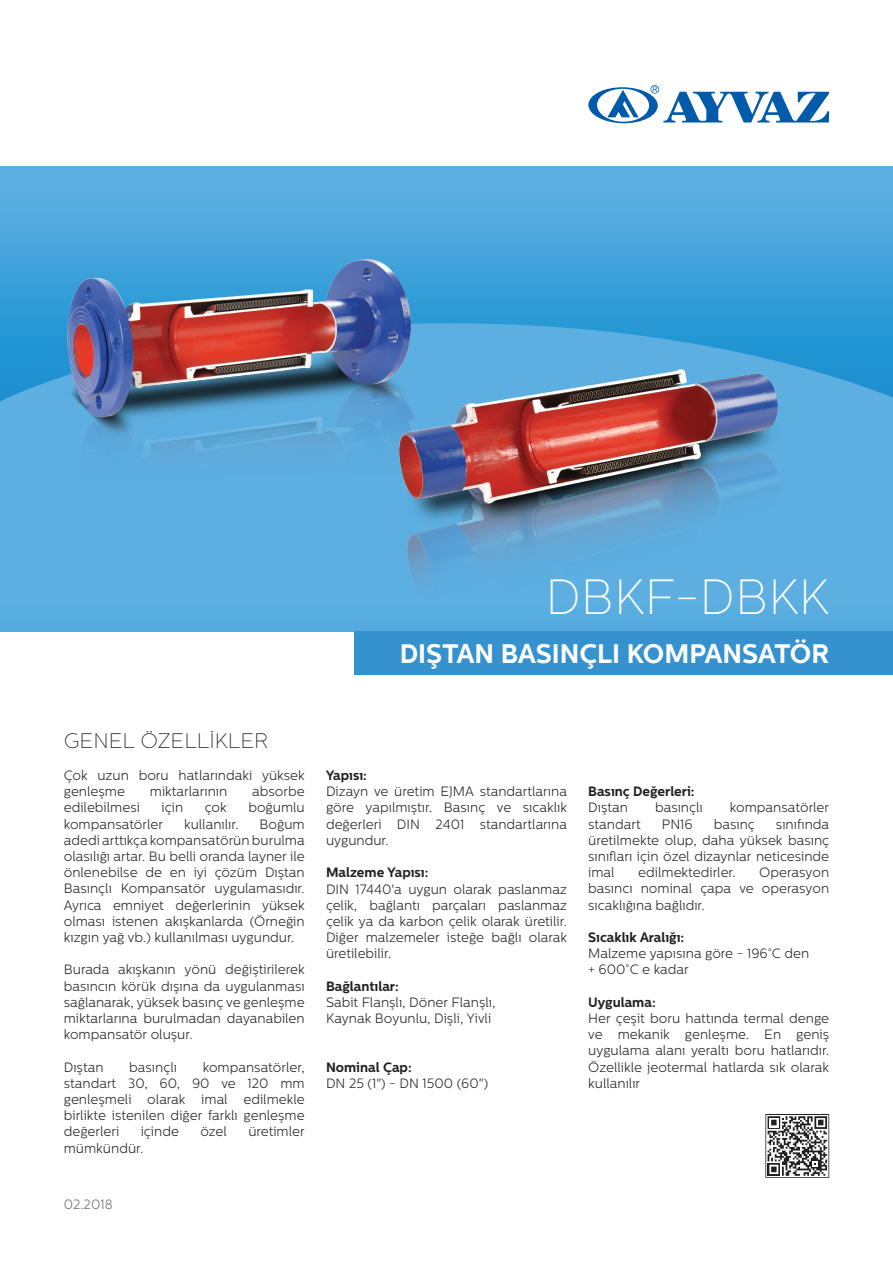
<style>
.page{position:relative;width:893px;height:1263px;background:#fff}
.page>*{position:absolute;margin:0;border:0;box-sizing:border-box;transform-origin:0 0}
.t1{font:100 49.35px "Centrale Sans";color:#fff}
.t2{font:700 26.85px "Centrale Sans";color:#fff}
.t3{font:100 21px "Centrale Sans";color:#231f20}
.t4{font:300 13.5px/16.2px "Centrale Sans";color:#231f20;text-align:justify}
.t5{font:700 13.5px "Centrale Sans";color:#231f20}
.t6{font:300 13.5px "Centrale Sans";color:#6c6d70}
.s1{font-weight:700}
</style>
<div class="page">
<svg style="left:0;top:166px;width:893px;height:157px;background:#4ca7dd"></svg>
<svg style="left:0;top:323px;width:893px;height:309px;background:#55abdf"></svg>
<div style="left:354px;top:631px;width:539px;height:43px;background:#3692cf"></div>
<svg style="left:588px;top:85px;width:241px;height:39px"></svg>
<img style="left:329px;top:323px;width:498px;height:309px">
<img style="left:0;top:252px;width:466px;height:312px">
<svg style="left:765px;top:1114px;width:64px;height:64px"></svg>
<p class="t1" style="left:545px;top:570px;width:285px">DBKF-DBKK</p>
<p class="t2" style="left:400px;top:638px;width:431px">DIŞTAN BASINÇLI KOMPANSATÖR</p>
<p class="t3" style="left:64px;top:729px;width:206px">GENEL ÖZELLİKLER</p>
<p class="t4" style="left:64px;top:767px;width:242px">Çok uzun boru hatlarındaki yüksek genleşme</p>
<p class="t4" style="left:150px;top:783px;width:79px">miktarlarının</p>
<p class="t4" style="left:252px;top:783px;width:54px">absorbe</p>
<p class="t4" style="left:64px;top:799px;width:78px">edilebilmesi</p>
<p class="t4" style="left:162px;top:799px;width:23px">için</p>
<p class="t4" style="left:205px;top:799px;width:23px">çok</p>
<p class="t4" style="left:248px;top:799px;width:58px">boğumlu</p>
<p class="t4" style="left:64px;top:816px;width:101px">kompansatörler</p>
<p class="t4" style="left:184px;top:816px;width:56px">kullanılır.</p>
<p class="t4" style="left:64px;top:816px;width:242px;text-indent:196px">Boğum adedi arttıkça kompansatörün burulma olasılığı artar. Bu belli oranda layner ile önlenebilse de en iyi çözüm Dıştan Basınçlı Kompansatör uygulamasıdır.<br>Ayrıca emniyet değerlerinin yüksek olması istenen akışkanlarda (Örneğin kızgın yağ vb.) kullanılması uygundur.</p>
<p class="t4" style="left:64px;top:961px;width:242px">Burada akışkanın yönü değiştirilerek basıncın körük dışına da uygulanması sağlanarak, yüksek basınç ve genleşme miktarlarına burulmadan dayanabilen kompansatör oluşur.</p>
<p class="t4" style="left:64px;top:1059px;width:41px">Dıştan</p>
<p class="t4" style="left:129px;top:1059px;width:49px">basınçlı</p>
<p class="t4" style="left:64px;top:1059px;width:242px;text-indent:139px">kompansatörler, standart 30, 60, 90 ve 120 mm genleşmeli olarak imal edilmekle birlikte istenilen diğer farklı genleşme değerleri</p>
<p class="t4" style="left:141px;top:1123px;width:40px">içinde</p>
<p class="t4" style="left:200px;top:1123px;width:28px">özel</p>
<p class="t4" style="left:248px;top:1123px;width:58px">üretimler</p>
<p class="t4" style="left:64px;top:1140px;width:81px">mümkündür.</p>
<p class="t6" style="left:64px;top:1197px;width:50px">02.2018</p>
<p class="t4" style="left:326px;top:767px;width:242px;text-align:left"><span class="s1">Yapısı:<br></span>Dizayn ve üretim EJMA standartlarına göre yapılmıştır. Basınç ve sıcaklık değerleri DIN 2401 standartlarına uygundur.</p>
<p class="t4" style="left:326px;top:864px;width:242px;text-align:left"><span class="s1">Malzeme Yapısı:<br></span>DIN 17440'a uygun olarak paslanmaz çelik, bağlantı parçaları paslanmaz çelik ya da karbon çelik olarak üretilir.<br>Diğer malzemeler isteğe bağlı olarak üretilebilir.</p>
<p class="t4" style="left:326px;top:978px;width:171px;text-align:left"><span class="s1">Bağlantılar:<br></span>Sabit Flanşlı, Döner Flanşlı,<br>Kaynak Boyunlu, Dişli, Yivli</p>
<p class="t4" style="left:326px;top:1059px;width:164px"><span class="s1">Nominal Çap:<br></span>DN 25 (1") - DN 1500 (60")</p>
<p class="t5" style="left:588px;top:783px;width:108px">Basınç Değerleri:</p>
<p class="t4" style="left:588px;top:799px;width:41px">Dıştan</p>
<p class="t4" style="left:655px;top:799px;width:49px">basınçlı</p>
<p class="t4" style="left:730px;top:799px;width:101px">kompansatörler</p>
<p class="t4" style="left:588px;top:816px;width:54px">standart</p>
<p class="t4" style="left:662px;top:816px;width:32px">PN16</p>
<p class="t4" style="left:714px;top:816px;width:43px">basınç</p>
<p class="t4" style="left:588px;top:816px;width:242px;text-indent:188px">sınıfında üretilmekte olup, daha yüksek basınç sınıfları için özel dizaynlar neticesinde imal</p>
<p class="t4" style="left:638px;top:864px;width:99px">edilmektedirler.</p>
<p class="t4" style="left:588px;top:864px;width:242px;text-indent:171px">Operasyon basıncı nominal çapa ve operasyon sıcaklığına bağlıdır.</p>
<p class="t5" style="left:588px;top:929px;width:98px">Sıcaklık Aralığı:</p>
<p class="t4" style="left:588px;top:945px;width:223px">Malzeme yapısına göre - 196°C den</p>
<p class="t4" style="left:588px;top:961px;width:102px">+ 600°C e kadar</p>
<p class="t5" style="left:588px;top:994px;width:69px">Uygulama:</p>
<p class="t4" style="left:588px;top:1010px;width:242px">Her çeşit boru hattında termal denge ve mekanik genleşme. En geniş uygulama alanı yeraltı boru hatlarıdır.<br>Özellikle jeotermal hatlarda sık olarak kullanılır</p>
</div>
